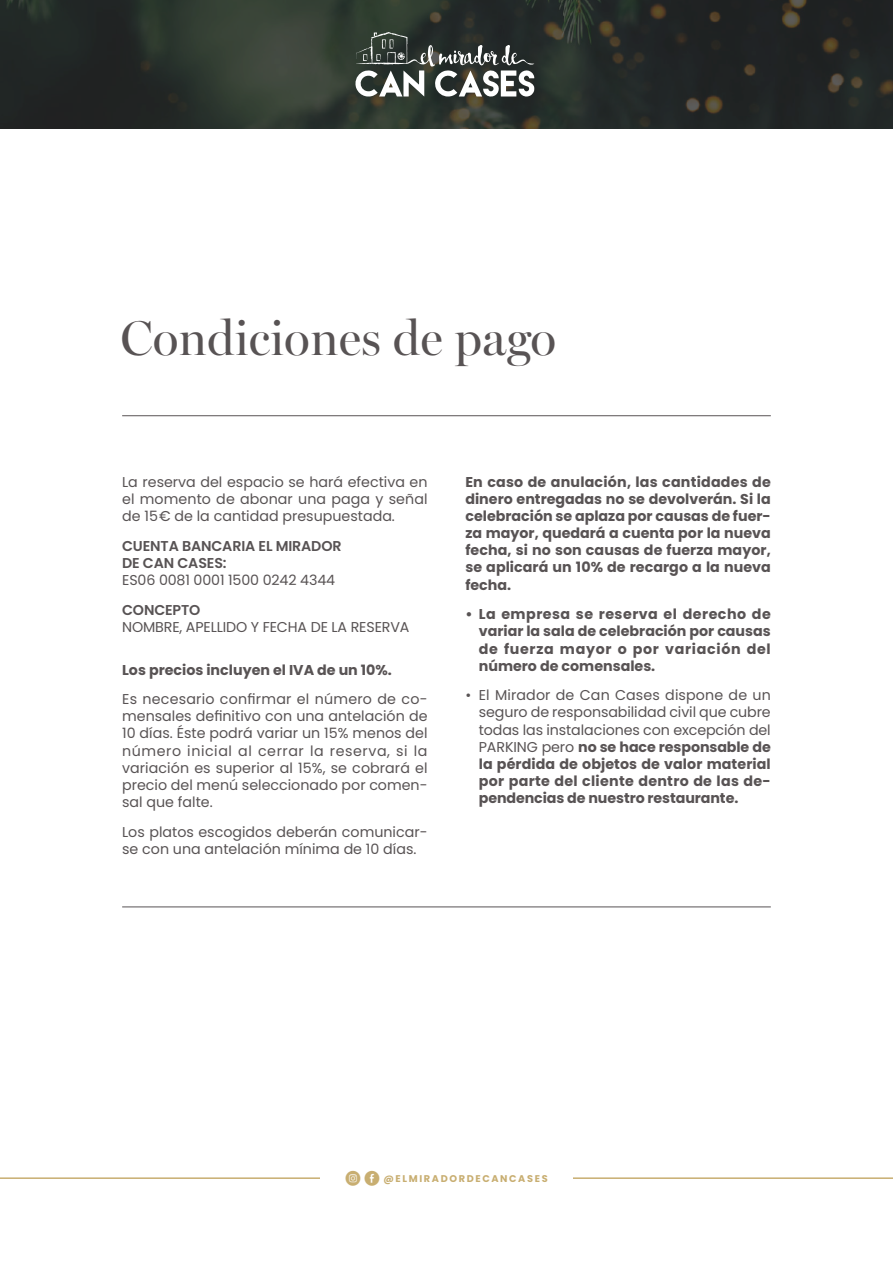
<style>
.page{position:relative;width:893px;height:1263px;background:#fff}
.page>*{position:absolute;margin:0;border:0;box-sizing:border-box;transform-origin:0 0}
.t1{font:49.2px "Miller Banner";color:#585354}
.t2{font:700 14.25px/17.1px "Poppins";letter-spacing:.005em;color:#585354;text-align:justify}
.t3{font:14.25px/17.1px "Poppins";color:#585354;text-align:justify}
.t4{font:600 14.25px/17.1px "Poppins";letter-spacing:-.01em;color:#585354}
.t5{font:700 9.75px "Poppins";letter-spacing:.165em;color:#c8ae71}
.s1{font-weight:400}
.s2{font-family:"Social Media Circled";font-weight:400;font-size:14.7px}
</style>
<div class="page">
<div style="left:0;top:0;width:893px;height:129px;background:#262626;opacity:.75"></div>
<svg style="left:355px;top:32px;width:179px;height:65px"></svg>
<hr style="left:0;top:1177px;width:893px;height:2px;background:#c8ae71">
<hr style="left:122px;top:415px;width:649px;height:1px;background:#585354">
<hr style="left:122px;top:906px;width:649px;height:1px;background:#585354">
<div style="left:320px;top:1150px;width:252px;height:56px;background:#fff"></div>
<h1 class="t1" style="left:121px;top:317px;width:437px">Condiciones de pago</h1>
<p class="t3" style="left:122px;top:473px;width:307px">La reserva del espacio se hará efectiva en el momento de abonar una paga y señal de 15 € de la cantidad presupuestada.</p>
<p class="t4" style="left:122px;top:537px;width:221px">CUENTA BANCARIA EL MIRADOR<br>DE CAN CASES:</p>
<p class="t3" style="left:122px;top:571px;width:214px">ES06 0081 0001 1500 0242 4344</p>
<p class="t4" style="left:122px;top:601px;width:80px">CONCEPTO</p>
<p class="t3" style="left:122px;top:618px;width:289px">NOMBRE, APELLIDO Y FECHA DE LA RESERVA</p>
<p class="t2" style="left:122px;top:661px;width:271px">Los precios incluyen el IVA de un 10%.</p>
<p class="t3" style="left:122px;top:691px;width:307px">Es necesario confirmar el número de co&shy;mensales definitivo con una antelación de 10 días. Éste podrá variar un 15% menos del número inicial al cerrar la reserva, si la variación es superior al 15%, se cobrará el precio del menú seleccionado por comen&shy;sal que falte.</p>
<p class="t3" style="left:122px;top:823px;width:307px">Los platos escogidos deberán comunicar&shy;se con una antelación mínima de 10 días.</p>
<p class="t2" style="left:465px;top:473px;width:307px">En caso de anulación, las cantidades de dinero entregadas no se devolverán. Si la celebración se aplaza por causas de fuer&shy;za mayor, quedará a cuenta por la nueva fecha, si no son causas de fuerza mayor, se aplicará un 10% de recargo a la nueva fecha.</p>
<p class="t2" style="left:479px;top:606px;width:294px;text-indent:-13px">• La empresa se reserva el derecho de variar la sala de celebración por causas de fuerza mayor o por variación del número de comensales.</p>
<p class="t2" style="left:479px;top:687px;width:294px;text-indent:-13px"><span class="s1">• El Mirador de Can Cases dispone de un seguro de responsabilidad civil que cubre todas las instalaciones con excepción del PARKING pero</span> no se hace responsable de la pérdida de objetos de valor material por parte del cliente dentro de las de&shy;pendencias de nuestro restaurante.</p>
<p class="t5" style="left:345px;top:1172px;width:204px"><span class="s2">QE</span> @ELMIRADORDECANCASES</p>
</div>
